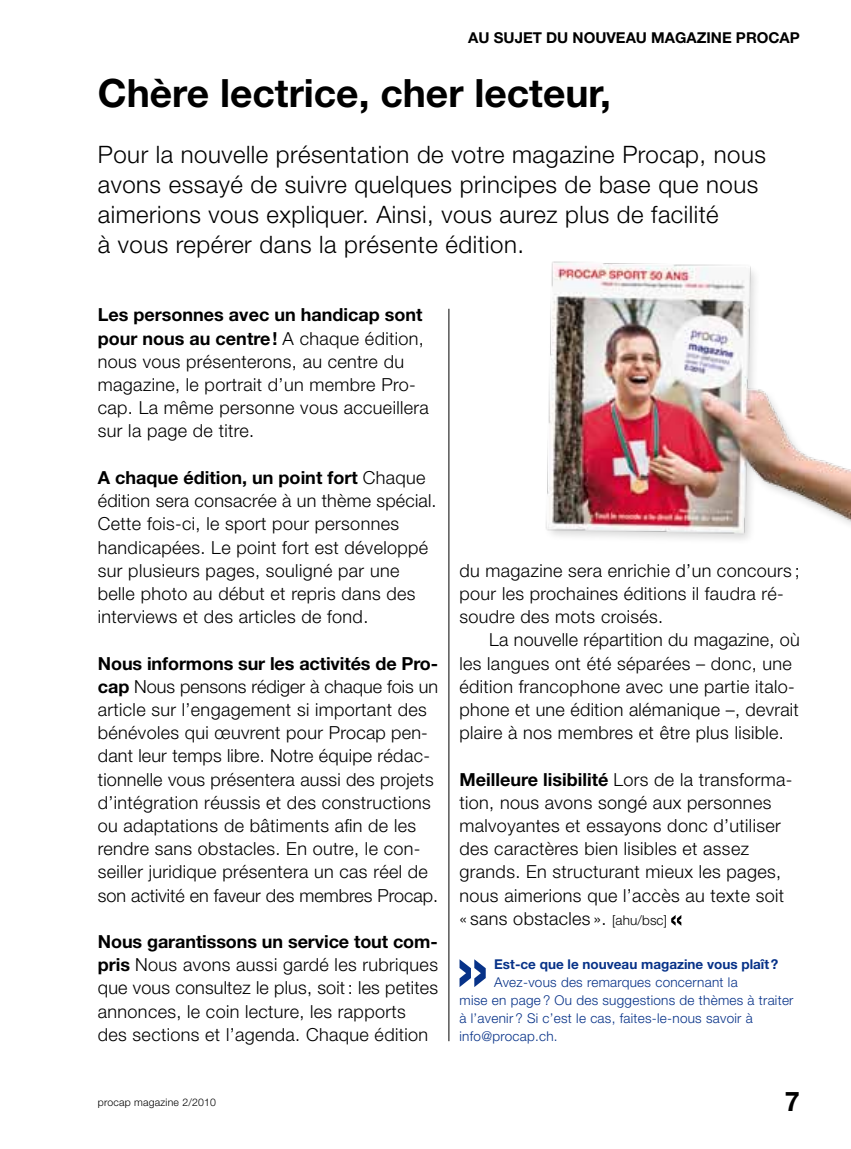
<style>
.page{position:relative;width:851px;height:1149px;background:#fff}
.page>*{position:absolute;margin:0;border:0;box-sizing:border-box;transform-origin:0 0}
.t1{font:700 39px "Helvetica Neue LT";color:#000}
.t2{font:700 27px "Helvetica Neue LT";color:#000}
.t3{font:300 24px/30px "Helvetica Neue LT";letter-spacing:.02em;color:#000}
.t4{font:300 18px/23.2px "Helvetica Neue LT";letter-spacing:.02em;color:#000}
.t5{font:700 15px "Helvetica Neue LT";color:#000}
.t6{font:300 13.5px/18px "Helvetica Neue LT";letter-spacing:.02em;color:#073288}
.t7{font:700 13.5px "Helvetica Neue LT";color:#073288}
.t8{font:300 10.5px "Helvetica Neue LT";letter-spacing:.02em;color:#000}
.s1{font-weight:700}
.s2{font-size:13.5px}
</style>
<div class="page">
<svg style="left:671px;top:915px;width:10px;height:10px"></svg>
<hr style="left:448px;top:309px;width:1px;height:731px;background:#000">
<svg style="left:459px;top:959px;width:26px;height:27px"></svg>
<div style="left:543px;top:259px;width:307px;height:285px;background:#000;opacity:.15"></div>
<img style="left:543px;top:259px;width:307px;height:277px">
<p class="t5" style="left:468px;top:28px;width:333px">AU SUJET DU NOUVEAU MAGAZINE PROCAP</p>
<h1 class="t1" style="left:98px;top:69px;width:514px">Chère lectrice, cher lecteur,</h1>
<h3 class="t3" style="left:98px;top:139px;width:669px">Pour la nouvelle présentation de votre magazine Procap, nous avons essayé de suivre quelques principes de base que nous aimerions vous expliquer. Ainsi, vous aurez plus de facilité<br>à vous repérer dans la présente édition.</h3>
<p class="t4" style="left:98px;top:303px;width:332px"><span class="s1">Les personnes avec un handicap sont pour nous au centre!</span> A chaque édition, nous vous présenterons, au centre du magazine, le portrait d’un membre Pro&shy;cap. La même personne vous accueillera sur la page de titre.</p>
<p class="t4" style="left:98px;top:465px;width:340px"><span class="s1">A chaque édition, un point fort</span> Chaque édition sera consacrée à un thème spécial.<br>Cette fois-ci, le sport pour personnes handicapées. Le point fort est développé sur plusieurs pages, souligné par une belle photo au début et repris dans des interviews et des articles de fond.</p>
<p class="t4" style="left:98px;top:651px;width:342px"><span class="s1">Nous informons sur les activités de Pro&shy;cap</span> Nous pensons rédiger à chaque fois un article sur l’engagement si important des bénévoles qui œuvrent pour Procap pen&shy;dant leur temps libre. Notre équipe rédac&shy;tionnelle vous présentera aussi des projets d’intégration réussis et des constructions ou adaptations de bâtiments afin de les rendre sans obstacles. En outre, le con&shy;seiller juridique présentera un cas réel de son activité en faveur des membres Procap.</p>
<p class="t4" style="left:98px;top:929px;width:342px"><span class="s1">Nous garantissons un service tout com&shy;pris</span> Nous avons aussi gardé les rubriques que vous consultez le plus, soit : les petites annonces, le coin lecture, les rapports des sections et l’agenda. Chaque édition</p>
<p class="t4" style="left:459px;top:558px;width:342px">du magazine sera enrichie d’un concours ; pour les prochaines éditions il faudra ré&shy;soudre des mots croisés.</p>
<p class="t4" style="left:459px;top:627px;width:342px;text-indent:30px">La nouvelle répartition du magazine, où les langues ont été séparées – donc, une édition francophone avec une partie italo&shy;phone et une édition alémanique –, devrait plaire à nos membres et être plus lisible.</p>
<p class="t4" style="left:459px;top:767px;width:334px"><span class="s1">Meilleure lisibilité</span> Lors de la transforma&shy;tion, nous avons songé aux personnes malvoyantes et essayons donc d’utiliser des caractères bien lisibles et assez grands. En structurant mieux les pages, nous aimerions que l’accès au texte soit « sans obstacles ». <span class="s2">[ahu/bsc]</span></p>
<p class="t7" style="left:494px;top:955px;width:285px">Est-ce que le nouveau magazine vous plaît?</p>
<p class="t6" style="left:459px;top:972px;width:335px;text-indent:35px">Avez-vous des remarques concernant la<br>mise en page ? Ou des suggestions de thèmes à traiter à l’avenir ? Si c’est le cas, faites-le-nous savoir à info@procap.ch.</p>
<p class="t8" style="left:98px;top:1095px;width:120px">procap magazine 2/2010</p>
<h2 class="t2" style="left:784px;top:1083px;width:17px">7</h2>
</div>
